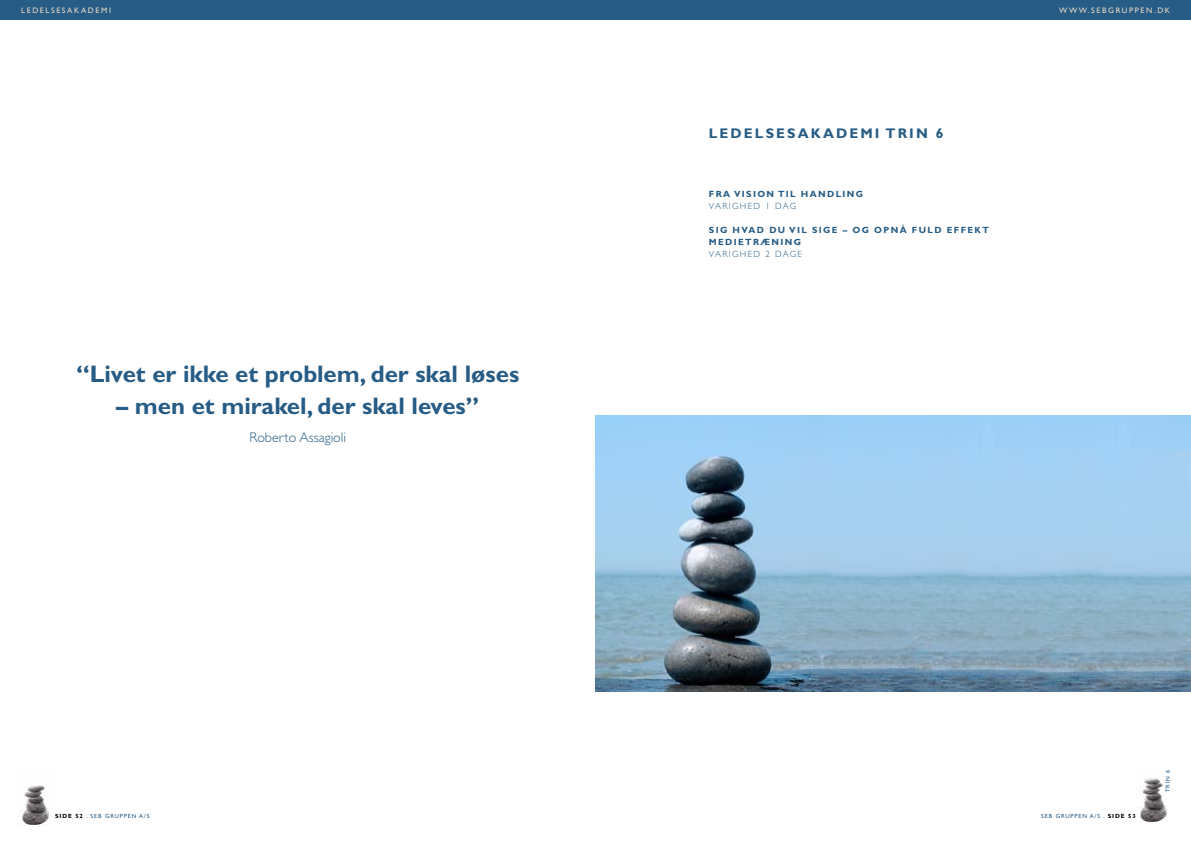
<style>
.page{position:relative;width:1191px;height:842px;background:#fff}
.page>*{position:absolute;margin:0;border:0;box-sizing:border-box;transform-origin:0 0}
.t1{font:700 24px "Gill Sans";color:#265c85}
.t2{font:700 14px "Gill Sans";letter-spacing:.15em;color:#265c85}
.t3{font:300 14px "Gill Sans";color:#265c85}
.t4{font:700 9px/12px "Gill Sans";letter-spacing:.15em;color:#265c85}
.t5{font:300 9px "Gill Sans";color:#265c85}
.t6{font:8px "Gill Sans";letter-spacing:.2em;color:#ebdac4}
.t7{font:6px "Gill Sans";letter-spacing:.15em;color:#265c85}
.s1{font-weight:700;color:#000}
</style>
<div class="page">
<div style="left:587px;top:0;width:604px;height:20px;background:#265c85"></div>
<div style="left:0;top:0;width:595px;height:20px;background:#265c85"></div>
<img style="left:19px;top:784px;width:30px;height:41px">
<img style="left:1137px;top:778px;width:30px;height:44px">
<img style="left:595px;top:416px;width:596px;height:276px">
<p class="t6" style="left:21px;top:6px;width:91px">LEDELSESAKADEMI</p>
<h1 class="t1" style="left:76px;top:359px;width:444px">“LIVET ER IKKE ET PROBLEM, DER SKAL LØSES</h1>
<h1 class="t1" style="left:116px;top:392px;width:365px">– MEN ET MIRAKEL, DER SKAL LEVES”</h1>
<h2 class="t3" style="left:249px;top:429px;width:98px">ROBERTO ASSAGIOLI</h2>
<p class="t7" style="left:55px;top:813px;width:96px"><span class="s1">SIDE 52</span> . SEB GRUPPEN A/S</p>
<h2 class="t2" style="left:709px;top:125px;width:236px">LEDELSESAKA DEMI TRIN 6</h2>
<p class="t4" style="left:709px;top:188px;width:156px">FRA VISION TIL HA NDLING</p>
<p class="t5" style="left:709px;top:201px;width:14px">VARIGHED</p>
<p class="t5" style="left:765px;top:201px;width:18px">1 DAG</p>
<p class="t4" style="left:709px;top:224px;width:281px">SIG HVA D DU VIL SIGE – OG OPNÅ FULD EFFEKT<br>M EDIETRÆNING</p>
<p class="t5" style="left:709px;top:249px;width:14px">VARIGHED</p>
<p class="t5" style="left:765px;top:249px;width:18px">2 DAGE</p>
<p class="t6" style="left:1059px;top:6px;width:113px">WWW.SEBGRUPPEN.DK</p>
<p class="t7" style="left:1041px;top:813px;width:96px">SEB GRUPPEN A/S . <span class="s1">SIDE 53</span></p>
<p class="t7" style="left:1164px;top:792px;width:24px;rotate:-90deg">TRIN 6</p>
</div>
